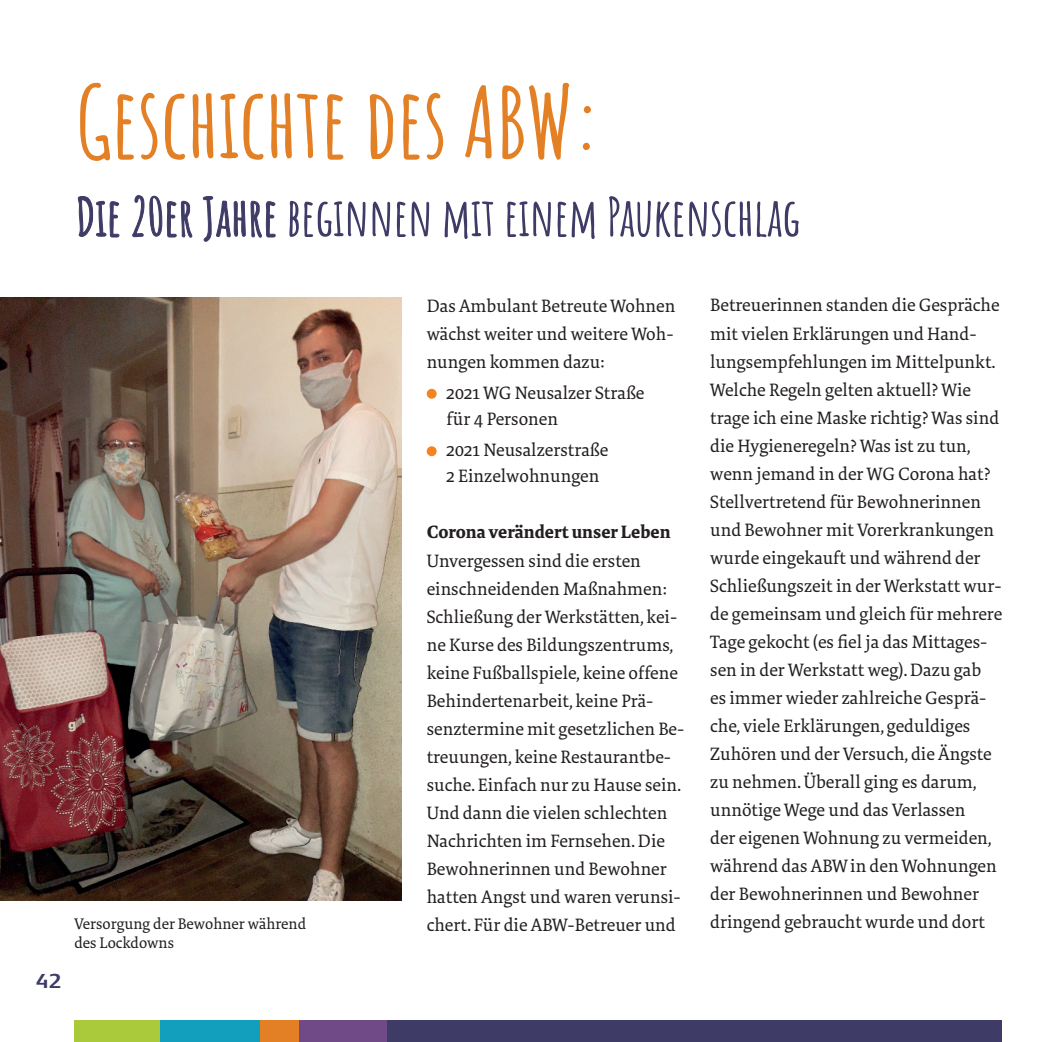
<style>
.page{position:relative;width:1042px;height:1042px;background:#fff}
.page>*{position:absolute;margin:0;border:0;box-sizing:border-box;transform-origin:0 0}
.t1{font:700 97.3px "Amatic SC";letter-spacing:-.01em;color:#e38026}
.t2{font:700 52.5px "Amatic SC";letter-spacing:-.01em;color:#3e3b66}
.t3{font:700 21px "Aeonis LT Pro";color:#3e3c67}
.t4{font:18.38px/28px "Tundra OT";color:#231f20}
.t5{font:700 18.38px "Tundra OT";color:#231f20}
.t6{font:15.75px/19.2px "Tundra OT";color:#231f20}
</style>
<div class="page">
<div style="left:298px;top:1020px;width:150px;height:22px;background:#704a86"></div>
<div style="left:249px;top:1020px;width:49px;height:22px;background:#e38026"></div>
<div style="left:74px;top:1020px;width:127px;height:22px;background:#abca3b"></div>
<div style="left:388px;top:1020px;width:614px;height:22px;background:#3e3b66"></div>
<div style="left:161px;top:1020px;width:99px;height:22px;background:#129fbe"></div>
<div style="left:427px;top:389px;width:10px;height:10px;background:#f58420;border-radius:50%"></div>
<div style="left:427px;top:446px;width:10px;height:10px;background:#f58420;border-radius:50%"></div>
<img style="left:0;top:298px;width:402px;height:602px">
<h1 class="t1" style="left:76px;top:48px;width:527px">Geschichte des ABW:</h1>
<h2 class="t2" style="left:76px;top:176px;width:726px">Die 20er Jahre beginnen mit einem Paukenschlag</h2>
<p class="t3" style="left:35px;top:969px;width:28px">42</p>
<p class="t6" style="left:74px;top:914px;width:233px">Versorgung der Bewohner während des Lockdowns</p>
<p class="t4" style="left:427px;top:292px;width:250px;text-align:justify">Das Ambulant Betreute Wohnen wächst weiter und weitere Woh&shy;nungen kommen dazu:</p>
<p class="t4" style="left:446px;top:380px;width:199px;line-height:26.2px">2021 WG Neusalzer Straße für 4 Personen</p>
<p class="t4" style="left:446px;top:438px;width:163px;line-height:26.2px">2021 Neusalzerstraße<br>2 Einzelwohnungen</p>
<p class="t5" style="left:427px;top:521px;width:245px">Corona verändert unser Leben</p>
<p class="t4" style="left:427px;top:547px;width:259px">Unvergessen sind die ersten einschneidenden Maßnahmen:<br>Schließung der Werkstätten, kei&shy;ne Kurse des Bildungszentrums, keine Fußballspiele, keine offene<br>Behindertenarbeit, keine Prä&shy;senztermine mit gesetzlichen Be&shy;treuungen, keine Restaurantbe&shy;suche. Einfach nur zu Hause sein.<br>Und dann die vielen schlechten<br>Nachrichten im Fernsehen. Die<br>Bewohnerinnen und Bewohner hatten Angst und waren verunsi&shy;chert. Für die ABW-Betreuer und</p>
<p class="t4" style="left:710px;top:292px;width:293px">Betreuerinnen standen die Gespräche mit vielen Erklärungen und Hand&shy;lungsempfehlungen im Mittelpunkt.<br>Welche Regeln gelten aktuell? Wie trage ich eine Maske richtig? Was sind die Hygieneregeln? Was ist zu tun, wenn jemand in der WG Corona hat?<br>Stellvertretend für Bewohnerinnen und Bewohner mit Vorerkrankungen wurde eingekauft und während der Schließungszeit in der Werkstatt wur&shy;de gemeinsam und gleich für mehrere Tage gekocht (es fiel ja das Mittages&shy;sen in der Werkstatt weg). Dazu gab<br>es immer wieder zahlreiche Gesprä&shy;che, viele Erklärungen, geduldiges Zuhören und der Versuch, die Ängste zu nehmen. Überall ging es darum, unnötige Wege und das Verlassen<br>der eigenen Wohnung zu vermeiden, während das ABW in den Wohnungen der Bewohnerinnen und Bewohner dringend gebraucht wurde und dort</p>
</div>
